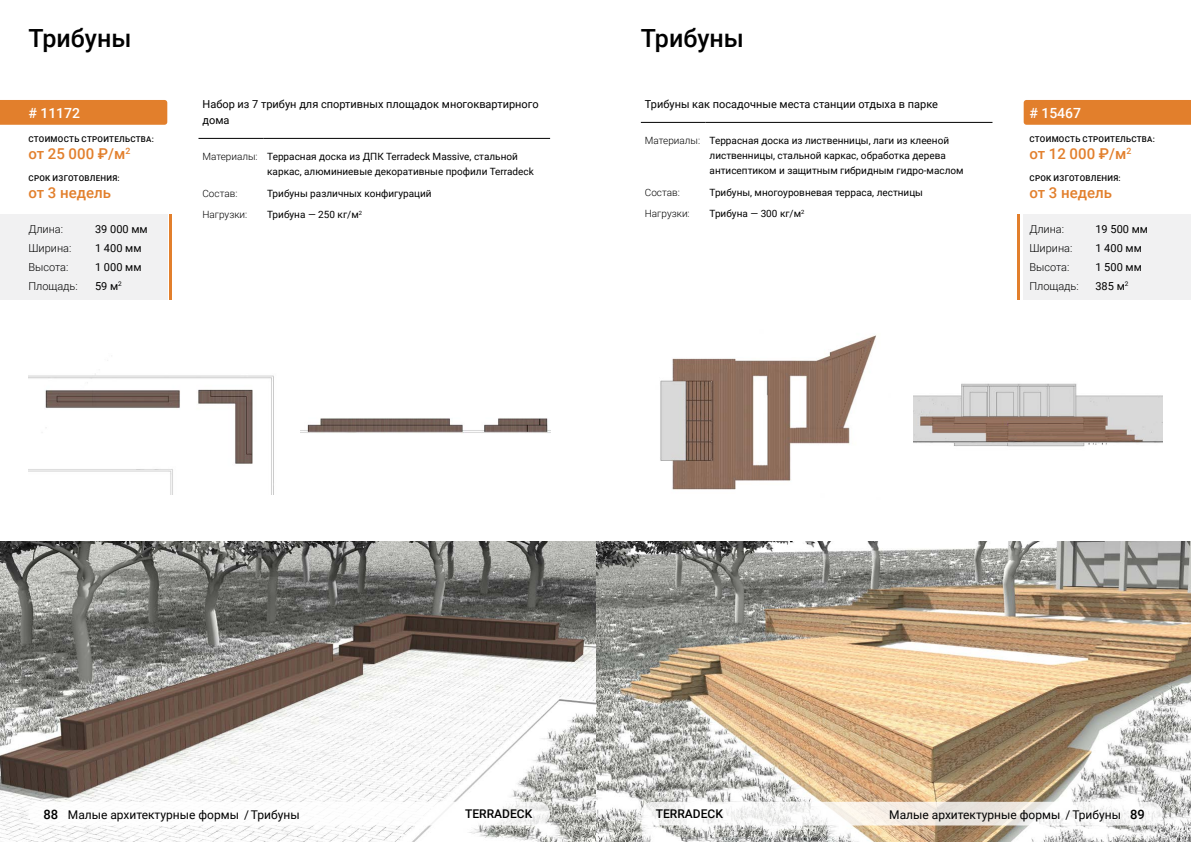
<style>
.page{position:relative;width:1191px;height:842px;background:#fff}
.page>*{position:absolute;margin:0;border:0;box-sizing:border-box;transform-origin:0 0}
.t1{font:500 25px "Roboto";color:#000}
.t2{font:500 15px "Roboto";color:#e27f2c}
.t3{font:500 14px "Roboto";color:#fff}
.t4{font:12px "Roboto";color:#000}
.t5{font:500 12px "Roboto";color:#000}
.t6{font:11px/19px "Roboto";color:#000}
.t7{font:300 11px/19px "Roboto";color:#000}
.t8{font:10px/15px "Roboto";color:#000}
.t9{font:300 10px "Roboto";color:#000}
.t10{font:500 8px "Roboto";letter-spacing:.035em;color:#000}
.s1{font-weight:300}
.s2{font-weight:500;font-size:13px}
</style>
<div class="page">
<div style="left:1023px;top:100px;width:168px;height:25px;background:#e27f2c"></div>
<div style="left:0;top:100px;width:167px;height:25px;background:#e27f2c"></div>
<img style="left:913px;top:383px;width:249px;height:64px">
<img style="left:660px;top:335px;width:216px;height:155px">
<img style="left:0;top:541px;width:1191px;height:301px">
<div style="left:1023px;top:214px;width:168px;height:86px;background:#f1f1f2"></div>
<svg style="left:1017px;top:214px;width:2px;height:86px"></svg>
<hr style="left:641px;top:122px;width:64px;height:1px;background:#000">
<hr style="left:705px;top:122px;width:287px;height:1px;background:#000">
<img style="left:300px;top:418px;width:250px;height:15px">
<img style="left:28px;top:374px;width:246px;height:120px">
<div style="left:0;top:214px;width:167px;height:86px;background:#f1f1f2"></div>
<svg style="left:169px;top:214px;width:2px;height:86px"></svg>
<hr style="left:198px;top:138px;width:65px;height:1px;background:#000">
<hr style="left:263px;top:138px;width:287px;height:1px;background:#000">
<svg style="left:641px;top:802px;width:521px;height:23px"></svg>
<div style="left:28px;top:802px;width:522px;height:23px;background:#fff;border-radius:12px"></div>
<h1 class="t1" style="left:28px;top:21px;width:105px">Трибуны</h1>
<h1 class="t1" style="left:641px;top:21px;width:105px">Трибуны</h1>
<h3 class="t3" style="left:28px;top:103px;width:53px"># 11172</h3>
<p class="t10" style="left:28px;top:134px;width:127px">СТОИМОСТЬ СТРОИТЕЛЬСТВА:</p>
<h2 class="t2" style="left:28px;top:143px;width:104px">от 25 000 ₽/м<sup>2</sup></h2>
<p class="t10" style="left:28px;top:173px;width:93px">СРОК ИЗГОТОВЛЕНИЯ:</p>
<h2 class="t2" style="left:28px;top:182px;width:84px">от 3 недель</h2>
<p class="t6" style="left:202px;top:96px;width:337px;line-height:16px">Набор из 7 трибун для спортивных площадок многоквартирного дома</p>
<p class="t8" style="left:267px;top:149px;width:268px;text-indent:-65px"><span class="s1">Материалы:</span> Террасная доска из ДПК Terradeck Massive, стальной каркас, алюминиевые декоративные профили Terradeck</p>
<p class="t9" style="left:202px;top:186px;width:36px">Состав:</p>
<p class="t8" style="left:267px;top:185px;width:166px">Трибуны различных конфигураций</p>
<p class="t9" style="left:202px;top:208px;width:46px">Нагрузки:</p>
<p class="t8" style="left:267px;top:207px;width:96px">Трибуна — 250 кг/м<sup>2</sup></p>
<p class="t6" style="left:645px;top:94px;width:295px">Трибуны как посадочные места станции отдыха в парке</p>
<p class="t8" style="left:709px;top:133px;width:255px;text-indent:-65px"><span class="s1">Материалы:</span> Террасная доска из лиственницы, лаги из клееной лиственницы, стальной каркас, обработка дерева антисептиком и защитным гибридным гидро-маслом</p>
<p class="t9" style="left:645px;top:185px;width:36px">Состав:</p>
<p class="t8" style="left:709px;top:184px;width:215px">Трибуны, многоуровневая терраса, лестницы</p>
<p class="t9" style="left:645px;top:207px;width:46px">Нагрузки:</p>
<p class="t8" style="left:709px;top:206px;width:96px">Трибуна — 300 кг/м<sup>2</sup></p>
<h3 class="t3" style="left:1029px;top:103px;width:53px"># 15467</h3>
<p class="t10" style="left:1029px;top:134px;width:127px">СТОИМОСТЬ СТРОИТЕЛЬСТВА:</p>
<h2 class="t2" style="left:1029px;top:143px;width:104px">от 12 000 ₽/м<sup>2</sup></h2>
<p class="t10" style="left:1029px;top:173px;width:93px">СРОК ИЗГОТОВЛЕНИЯ:</p>
<h2 class="t2" style="left:1029px;top:182px;width:84px">от 3 недель</h2>
<p class="t7" style="left:28px;top:219px;width:51px">Длина:<br>Ширина:<br>Высота:<br>Площадь:</p>
<p class="t6" style="left:95px;top:219px;width:54px">39 000 мм<br>1 400 мм<br>1 000 мм<br>59 м<sup>2</sup></p>
<p class="t7" style="left:1029px;top:219px;width:51px">Длина:<br>Ширина:<br>Высота:<br>Площадь:</p>
<p class="t6" style="left:1095px;top:219px;width:54px">19 500 мм<br>1 400 мм<br>1 500 мм<br>385 м<sup>2</sup></p>
<p class="t4" style="left:43px;top:806px;width:258px"><span class="s2">88</span> Малые архитектурные формы / Трибуны</p>
<p class="t5" style="left:465px;top:805px;width:69px">TERRADECK</p>
<p class="t5" style="left:656px;top:805px;width:69px">TERRADECK</p>
<p class="t4" style="left:889px;top:806px;width:257px">Малые архитектурные формы / Трибуны <span class="s2">89</span></p>
</div>
